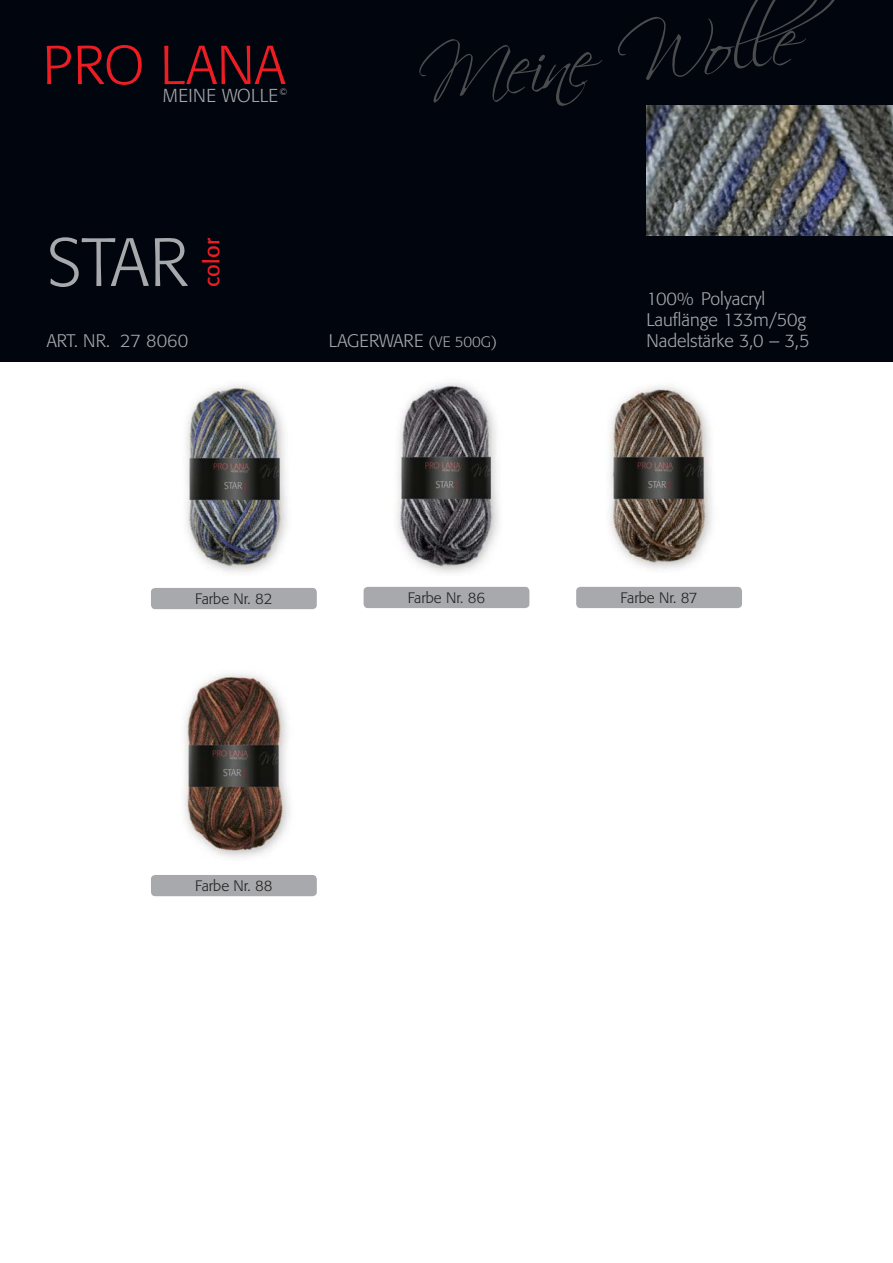
<style>
.page{position:relative;width:893px;height:1263px;background:#fff}
.page>*{position:absolute;margin:0;border:0;box-sizing:border-box;transform-origin:0 0}
.t1{font:300 67.5px "Formata";color:#a8a9ad}
.t2{font:21.9px "Formata";letter-spacing:.005em;color:#ee1d23}
.t3{font:300 18.6px "Formata";letter-spacing:.01em;color:#a8a9ad}
.t4{font:300 18px "Formata";color:#a8a9ad}
.t5{font:300 15px "Formata";color:#231f20}
.s1{font-size:15px}
</style>
<div class="page">
<div style="left:0;top:0;width:893px;height:361px;background:#01060e"></div>
<div style="left:151px;top:588px;width:166px;height:21px;background:#a8a9ad;border-radius:4px"></div>
<svg style="left:47px;top:46px;width:24px;height:38px"></svg>
<svg style="left:78px;top:45px;width:64px;height:40px"></svg>
<svg style="left:164px;top:46px;width:121px;height:38px"></svg>
<svg style="left:419px;top:0;width:419px;height:106px"></svg>
<img style="left:646px;top:106px;width:247px;height:129px">
<div style="left:364px;top:587px;width:165px;height:21px;background:#a8a9ad;border-radius:4px"></div>
<div style="left:576px;top:587px;width:166px;height:21px;background:#a8a9ad;border-radius:4px"></div>
<div style="left:151px;top:875px;width:166px;height:21px;background:#a8a9ad;border-radius:4px"></div>
<img style="left:397px;top:383px;width:102px;height:190px">
<img style="left:609px;top:385px;width:103px;height:185px">
<img style="left:184px;top:673px;width:106px;height:186px">
<img style="left:185px;top:385px;width:102px;height:187px">
<p class="t3" style="left:163px;top:85px;width:126px">MEINE WOLLE <sup>©</sup></p>
<p class="t1" style="left:47px;top:223px;width:142px">STAR</p>
<p class="t2" style="left:199px;top:287px;width:50px;rotate:-90deg">color</p>
<p class="t4" style="left:47px;top:330px;width:143px">ART. NR. 27 8060</p>
<p class="t4" style="left:329px;top:330px;width:170px">LAGERWARE <span class="s1">(VE 500G)</span></p>
<p class="t4" style="left:646px;top:288px;width:120px">100% Polyacryl</p>
<p class="t4" style="left:646px;top:309px;width:161px">Lauflänge 133m/50g</p>
<p class="t4" style="left:646px;top:330px;width:165px">Nadelstärke 3,0 – 3,5</p>
<p class="t5" style="left:195px;top:590px;width:79px">Farbe Nr. 82</p>
<p class="t5" style="left:195px;top:877px;width:79px">Farbe Nr. 88</p>
<p class="t5" style="left:408px;top:589px;width:79px">Farbe Nr. 86</p>
<p class="t5" style="left:621px;top:589px;width:78px">Farbe Nr. 87</p>
</div>
